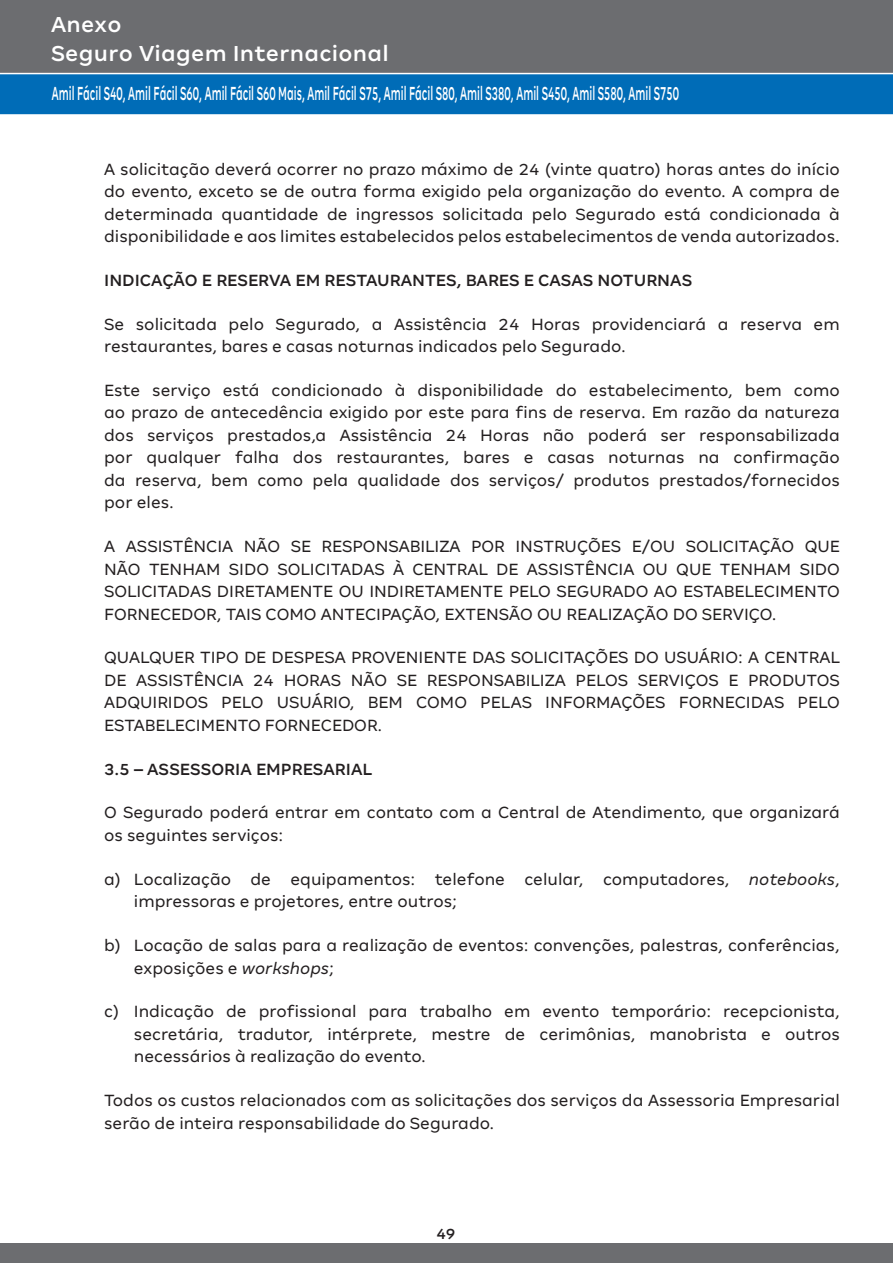
<style>
.page{position:relative;width:893px;height:1263px;background:#fff}
.page>*{position:absolute;margin:0;border:0;box-sizing:border-box;transform-origin:0 0}
.t1{font:500 24px/28.8px "Amil Typeface";letter-spacing:.01em;color:#fff}
.t2{font:500 21px "Amil Typeface";color:#fff;scale:.52 1}
.t3{font:18px/22.5px "Amil Typeface";color:#231f20;text-align:justify}
.t4{font:500 18px "Amil Typeface";color:#231f20}
.t5{font:500 16.5px "Amil Typeface";color:#231f20}
.s1{font-style:italic}
</style>
<div class="page">
<div style="left:0;top:1243px;width:893px;height:20px;background:#6c6d70"></div>
<div style="left:0;top:0;width:893px;height:76px;background:#6c6d70"></div>
<svg style="left:0;top:73px;width:893px;height:42px;background:#0c73ba"></svg>
<h1 class="t1" style="left:51px;top:10px;width:339px">Anexo<br>Seguro Viagem Internacional</h1>
<p class="t2" style="left:52px;top:81px;width:1208px">Amil Fácil S40, Amil Fácil S60, Amil Fácil S60 Mais, Amil Fácil S75, Amil Fácil S80, Amil S380, Amil S450, Amil S580, Amil S750</p>
<p class="t3" style="left:104px;top:157px;width:737px">A solicitação deverá ocorrer no prazo máximo de 24 (vinte quatro) horas antes do início do evento, exceto se de outra forma exigido pela organização do evento. A compra de determinada quantidade de ingressos solicitada pelo Segurado está condicionada à disponibilidade e aos limites estabelecidos pelos estabelecimentos de venda autorizados.</p>
<p class="t4" style="left:104px;top:269px;width:589px">INDICAÇÃO E RESERVA EM RESTAURANTES, BARES E CASAS NOTURNAS</p>
<p class="t3" style="left:104px;top:312px;width:737px">Se solicitada pelo Segurado, a Assistência 24 Horas providenciará a reserva em restaurantes, bares e casas noturnas indicados pelo Segurado.</p>
<p class="t3" style="left:104px;top:379px;width:737px">Este serviço está condicionado à disponibilidade do estabelecimento, bem como ao prazo de antecedência exigido por este para fins de reserva. Em razão da natureza dos serviços prestados,a Assistência 24 Horas não poderá ser responsabilizada por qualquer falha dos restaurantes, bares e casas noturnas na confirmação da reserva, bem como pela qualidade dos serviços/ produtos prestados/fornecidos por eles.</p>
<p class="t3" style="left:104px;top:535px;width:737px">A ASSISTÊNCIA NÃO SE RESPONSABILIZA POR INSTRUÇÕES E/OU SOLICITAÇÃO QUE NÃO TENHAM SIDO SOLICITADAS À CENTRAL DE ASSISTÊNCIA OU QUE TENHAM SIDO SOLICITADAS DIRETAMENTE OU INDIRETAMENTE PELO SEGURADO AO ESTABELECIMENTO FORNECEDOR, TAIS COMO ANTECIPAÇÃO, EXTENSÃO OU REALIZAÇÃO DO SERVIÇO.</p>
<p class="t3" style="left:104px;top:646px;width:737px">QUALQUER TIPO DE DESPESA PROVENIENTE DAS SOLICITAÇÕES DO USUÁRIO: A CENTRAL DE ASSISTÊNCIA 24 HORAS NÃO SE RESPONSABILIZA PELOS SERVIÇOS E PRODUTOS ADQUIRIDOS PELO USUÁRIO, BEM COMO PELAS INFORMAÇÕES FORNECIDAS PELO ESTABELECIMENTO FORNECEDOR.</p>
<p class="t4" style="left:104px;top:758px;width:269px">3.5 – ASSESSORIA EMPRESARIAL</p>
<p class="t3" style="left:104px;top:801px;width:737px">O Segurado poderá entrar em contato com a Central de Atendimento, que organizará os seguintes serviços:</p>
<p class="t3" style="left:134px;top:868px;width:707px;text-indent:-30px">a) Localização de equipamentos: telefone celular, computadores, <span class="s1">notebooks</span>, impressoras e projetores, entre outros;</p>
<p class="t3" style="left:134px;top:934px;width:707px;text-indent:-30px">b) Locação de salas para a realização de eventos: convenções, palestras, conferências, exposições e <span class="s1">workshops</span>;</p>
<p class="t3" style="left:134px;top:1000px;width:707px;text-indent:-30px">c) Indicação de profissional para trabalho em evento temporário: recepcionista, secretária, tradutor, intérprete, mestre de cerimônias, manobrista e outros necessários à realização do evento.</p>
<p class="t3" style="left:104px;top:1089px;width:737px">Todos os custos relacionados com as solicitações dos serviços da Assessoria Empresarial serão de inteira responsabilidade do Segurado.</p>
<p class="t5" style="left:436px;top:1224px;width:21px">49</p>
</div>
